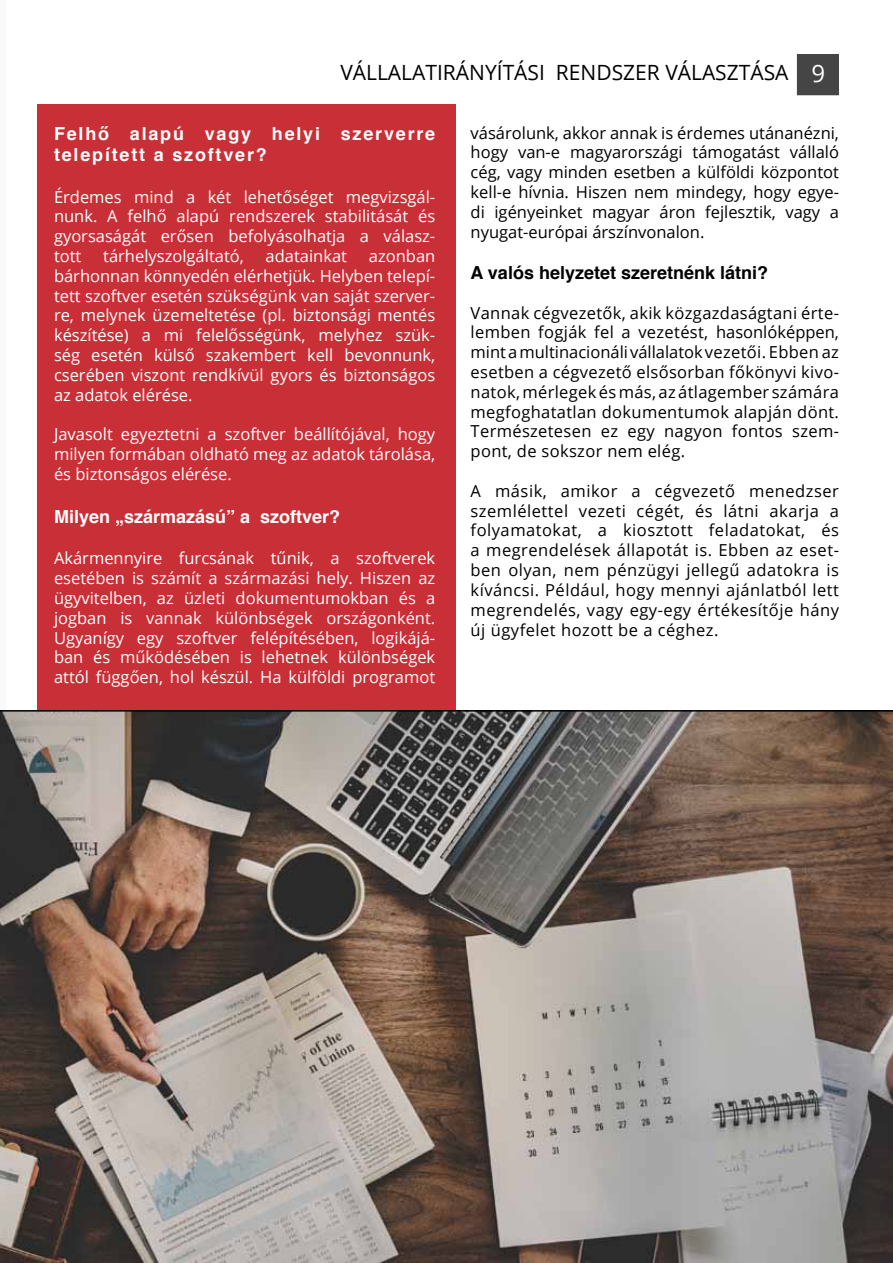
<style>
.page{position:relative;width:893px;height:1263px;background:#fff}
.page>*{position:absolute;margin:0;border:0;box-sizing:border-box;transform-origin:0 0}
.t1{font:21px "Open Sans";color:#000}
.t2{font:700 18px/21.6px "Helvetica";letter-spacing:.1em;color:#fff}
.t3{font:700 18px "Helvetica";color:#000}
.t4{font:700 18px "Helvetica";color:#fff}
.t5{font:16.5px/19.8px "Open Sans";letter-spacing:.02em;color:#000;text-align:justify}
.t6{font:16.5px/19.8px "Open Sans";color:#fff;text-align:justify}
.s1{font-size:24px;color:#fff}
</style>
<div class="page">
<div style="left:0;top:0;width:6px;height:1263px;background:#f5f6f6"></div>
<div style="left:37px;top:104px;width:418px;height:1159px;background:#c92f36"></div>
<svg style="left:0;top:710px;width:893px;height:553px;background:#857b74"></svg>
<div style="left:798px;top:55px;width:40px;height:40px;background:#454545"></div>
<p class="t1" style="left:340px;top:58px;width:486px">VÁLLALATIRÁNYÍTÁSI RENDSZER VÁLASZTÁSA <span class="s1">9</span></p>
<p class="t2" style="left:54px;top:123px;width:383px">Felhő alapú vagy helyi szerverre telepített a szoftver?</p>
<p class="t6" style="left:54px;top:186px;width:383px">Érdemes mind a két lehetőséget megvizsgál&shy;nunk. A felhő alapú rendszerek stabilitását és gyorsaságát erősen befolyásolhatja a válasz&shy;tott</p>
<p class="t6" style="left:103px;top:246px;width:142px">tárhelyszolgáltató,</p>
<p class="t6" style="left:266px;top:246px;width:83px">adatainkat</p>
<p class="t6" style="left:54px;top:246px;width:383px;text-indent:315px">azonban bárhonnan könnyedén elérhetjük. Helyben telepí&shy;tett szoftver esetén szükségünk van saját szerver&shy;re, melynek üzemeltetése (pl. biztonsági mentés készítése) a mi felelősségünk, melyhez szük&shy;ség esetén külső szakembert kell bevonnunk, cserében viszont rendkívül gyors és biztonságos az adatok elérése.</p>
<p class="t6" style="left:54px;top:424px;width:383px">Javasolt egyeztetni a szoftver beállítójával, hogy milyen formában oldható meg az adatok tárolása, és biztonságos elérése.</p>
<p class="t4" style="left:54px;top:502px;width:288px">Milyen „származású” a szoftver?</p>
<p class="t6" style="left:54px;top:548px;width:383px">Akármennyire furcsának tűnik, a szoftverek esetében is számít a származási hely. Hiszen az ügyvitelben, az üzleti dokumentumokban és a jogban is vannak különbségek országonként.<br>Ugyanígy egy szoftver felépítésében, logikájá&shy;ban és működésében is lehetnek különbségek attól függően, hol készül. Ha külföldi programot</p>
<p class="t5" style="left:471px;top:122px;width:370px">vásárolunk, akkor annak is érdemes utánanézni, hogy van-e magyarországi támogatást vállaló cég, vagy minden esetben a külföldi központot kell-e hívnia. Hiszen nem mindegy, hogy egye&shy;di igényeinket magyar áron fejlesztik, vagy a nyugat-európai árszínvonalon.</p>
<p class="t3" style="left:471px;top:258px;width:299px">A valós helyzetet szeretnénk látni?</p>
<p class="t5" style="left:471px;top:302px;width:370px">Vannak cégvezetők, akik közgazdaságtani érte&shy;lemben fogják fel a vezetést, hasonlóképpen, mint a multinacionáli vállalatok vezetői. Ebben az esetben a cégvezető elsősorban főkönyvi kivo&shy;natok, mérlegek és más, az átlagember számára megfoghatatlan dokumentumok alapján dönt.<br>Természetesen ez egy nagyon fontos szem&shy;pont, de sokszor nem elég.</p>
<p class="t5" style="left:471px;top:481px;width:370px">A másik, amikor a cégvezető menedzser szemlélettel vezeti cégét, és látni akarja a folyamatokat, a kiosztott feladatokat, és a megrendelések állapotát is. Ebben az eset&shy;ben olyan, nem pénzügyi jellegű adatokra is kíváncsi. Például, hogy mennyi ajánlatból lett megrendelés, vagy egy-egy értékesítője hány új ügyfelet hozott be a céghez.</p>
</div>
